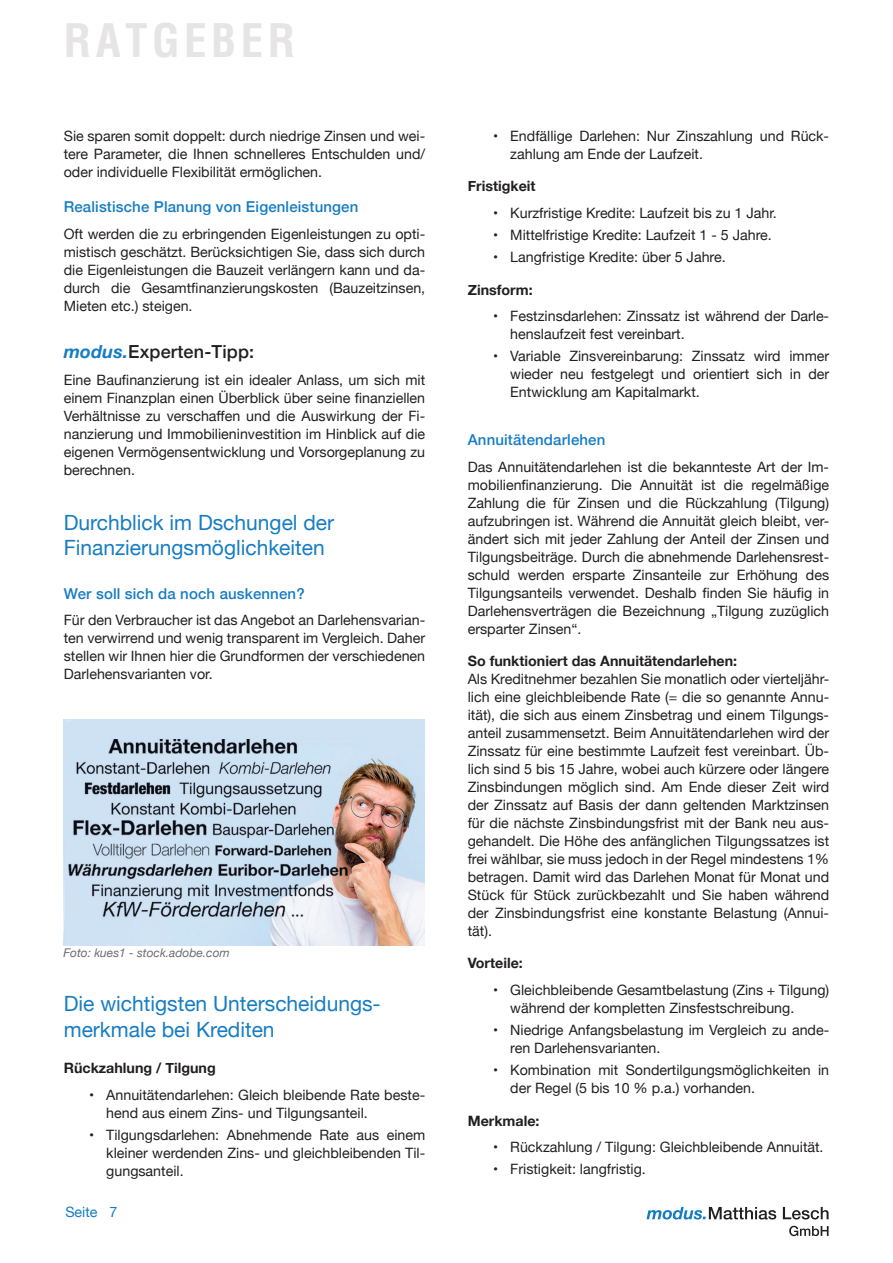
<style>
.page{position:relative;width:893px;height:1263px;background:#fff}
.page>*{position:absolute;margin:0;border:0;box-sizing:border-box;transform-origin:0 0}
.t1{font:700 condensed 45px "Helvetica";letter-spacing:.1em;color:#e6e4e5}
.t2{font:21px/25.2px "Helvetica Neue";color:#177dc2}
.t3{font:500 18px "Helvetica Neue";letter-spacing:.01em;color:#231f20}
.t4{font:500 15px "Helvetica Neue";letter-spacing:.01em;color:#177dc2}
.t5{font:14.25px/18px "Helvetica Neue";color:#231f20;text-align:justify}
.t6{font:700 14.25px "Helvetica Neue";color:#231f20}
.t7{font:14.25px "Helvetica Neue";color:#147dc2}
.t8{font:italic 12px "Helvetica Neue";color:#6c6d70}
.s1{font-weight:700;font-style:italic;color:#177dc2}
</style>
<div class="page">
<svg style="left:789px;top:1226px;width:40px;height:10px"></svg>
<svg style="left:646px;top:1207px;width:182px;height:12px"></svg>
<img style="left:63px;top:720px;width:362px;height:225px">
<h1 class="t1" style="left:64px;top:11px;width:233px">RATGEBER</h1>
<p class="t5" style="left:64px;top:128px;width:363px">Sie sparen somit doppelt: durch niedrige Zinsen und wei&shy;tere Parameter, die Ihnen schnelleres Entschulden und/ oder individuelle Flexibilität ermöglichen.</p>
<p class="t4" style="left:64px;top:195px;width:296px">Realistische Planung von Eigenleistungen</p>
<p class="t5" style="left:64px;top:225px;width:363px">Oft werden die zu erbringenden Eigenleistungen zu opti&shy;mistisch geschätzt. Berücksichtigen Sie, dass sich durch die Eigenleistungen die Bauzeit verlängern kann und da&shy;durch die Gesamtfinanzierungskosten (Bauzeitzinsen, Mieten etc.) steigen.</p>
<p class="t3" style="left:64px;top:338px;width:192px"><span class="s1">modus.</span>Experten-Tipp:</p>
<p class="t5" style="left:64px;top:372px;width:363px">Eine Baufinanzierung ist ein idealer Anlass, um sich mit einem Finanzplan einen Überblick über seine finanziellen Verhältnisse zu verschaffen und die Auswirkung der Fi&shy;nanzierung und Immobilieninvestition im Hinblick auf die eigenen Vermögensentwicklung und Vorsorgeplanung zu berechnen.</p>
<h2 class="t2" style="left:64px;top:511px;width:272px">Durchblick im Dschungel der<br>Finanzierungsmöglichkeiten</h2>
<p class="t4" style="left:64px;top:581px;width:242px">Wer soll sich da noch auskennen?</p>
<p class="t5" style="left:64px;top:612px;width:363px">Für den Verbraucher ist das Angebot an Darlehensvarian&shy;ten verwirrend und wenig transparent im Vergleich. Daher stellen wir Ihnen hier die Grundformen der verschiedenen Darlehensvarianten vor.</p>
<p class="t8" style="left:63px;top:944px;width:168px">Foto: kues1 - stock.adobe.com</p>
<h2 class="t2" style="left:64px;top:992px;width:318px">Die wichtigsten Unterscheidungs&shy;merkmale bei Krediten</h2>
<p class="t6" style="left:64px;top:1057px;width:153px">Rückzahlung / Tilgung</p>
<p class="t5" style="left:106px;top:1086px;width:320px;text-indent:-17px">• Annuitätendarlehen: Gleich bleibende Rate beste&shy;hend aus einem Zins- und Tilgungsanteil.</p>
<p class="t5" style="left:106px;top:1126px;width:320px;text-indent:-17px">• Tilgungsdarlehen: Abnehmende Rate aus einem kleiner werdenden Zins- und gleichbleibenden Til&shy;gungsanteil.</p>
<p class="t7" style="left:65px;top:1202px;width:54px">Seite 7</p>
<p class="t5" style="left:510px;top:128px;width:320px;text-indent:-17px">• Endfällige Darlehen: Nur Zinszahlung und Rück&shy;zahlung am Ende der Laufzeit.</p>
<p class="t6" style="left:468px;top:175px;width:69px">Fristigkeit</p>
<p class="t5" style="left:493px;top:205px;width:285px">• Kurzfristige Kredite: Laufzeit bis zu 1 Jahr.</p>
<p class="t5" style="left:493px;top:227px;width:280px">• Mittelfristige Kredite: Laufzeit 1 - 5 Jahre.</p>
<p class="t5" style="left:493px;top:249px;width:234px">• Langfristige Kredite: über 5 Jahre.</p>
<p class="t6" style="left:468px;top:278px;width:66px">Zinsform:</p>
<p class="t5" style="left:510px;top:308px;width:320px;text-indent:-17px">• Festzinsdarlehen: Zinssatz ist während der Darle&shy;henslaufzeit fest vereinbart.</p>
<p class="t5" style="left:510px;top:348px;width:320px;text-indent:-17px">• Variable Zinsvereinbarung: Zinssatz wird immer wieder neu festgelegt und orientiert sich in der Entwicklung am Kapitalmarkt.</p>
<p class="t4" style="left:468px;top:428px;width:139px">Annuitätendarlehen</p>
<p class="t5" style="left:468px;top:458px;width:363px">Das Annuitätendarlehen ist die bekannteste Art der Im&shy;mobilienfinanzierung. Die Annuität ist die regelmäßige Zahlung die für Zinsen und die Rückzahlung (Tilgung) aufzubringen ist. Während die Annuität gleich bleibt, ver&shy;ändert sich mit jeder Zahlung der Anteil der Zinsen und Tilgungsbeiträge. Durch die abnehmende Darlehensrest&shy;schuld werden ersparte Zinsanteile zur Erhöhung des Tilgungsanteils verwendet. Deshalb finden Sie häufig in Darlehensverträgen die Bezeichnung „Tilgung zuzüglich ersparter Zinsen“.</p>
<p class="t6" style="left:468px;top:650px;width:271px">So funktioniert das Annuitätendarlehen:</p>
<p class="t5" style="left:468px;top:671px;width:363px">Als Kreditnehmer bezahlen Sie monatlich oder vierteljähr&shy;lich eine gleichbleibende Rate (= die so genannte Annu&shy;ität), die sich aus einem Zinsbetrag und einem Tilgungs&shy;anteil zusammensetzt. Beim Annuitätendarlehen wird der Zinssatz für eine bestimmte Laufzeit fest vereinbart. Üb&shy;lich sind 5 bis 15 Jahre, wobei auch kürzere oder längere Zinsbindungen möglich sind. Am Ende dieser Zeit wird der Zinssatz auf Basis der dann geltenden Marktzinsen für die nächste Zinsbindungsfrist mit der Bank neu aus&shy;gehandelt. Die Höhe des anfänglichen Tilgungssatzes ist frei wählbar, sie muss jedoch in der Regel mindestens 1% betragen. Damit wird das Darlehen Monat für Monat und Stück für Stück zurückbezahlt und Sie haben während der Zinsbindungsfrist eine konstante Belastung (Annui&shy;tät).</p>
<p class="t6" style="left:468px;top:952px;width:57px">Vorteile:</p>
<p class="t5" style="left:510px;top:981px;width:320px;text-indent:-17px">• Gleichbleibende Gesamtbelastung (Zins + Tilgung) während der kompletten Zinsfestschreibung.</p>
<p class="t5" style="left:510px;top:1022px;width:320px;text-indent:-17px">• Niedrige Anfangsbelastung im Vergleich zu ande&shy;ren Darlehensvarianten.</p>
<p class="t5" style="left:510px;top:1062px;width:320px;text-indent:-17px">• Kombination mit Sondertilgungsmöglichkeiten in der Regel (5 bis 10 % p.a.) vorhanden.</p>
<p class="t6" style="left:468px;top:1109px;width:73px">Merkmale:</p>
<p class="t5" style="left:493px;top:1139px;width:332px">• Rückzahlung / Tilgung: Gleichbleibende Annuität.</p>
<p class="t5" style="left:493px;top:1161px;width:154px">• Fristigkeit: langfristig.</p>
</div>
